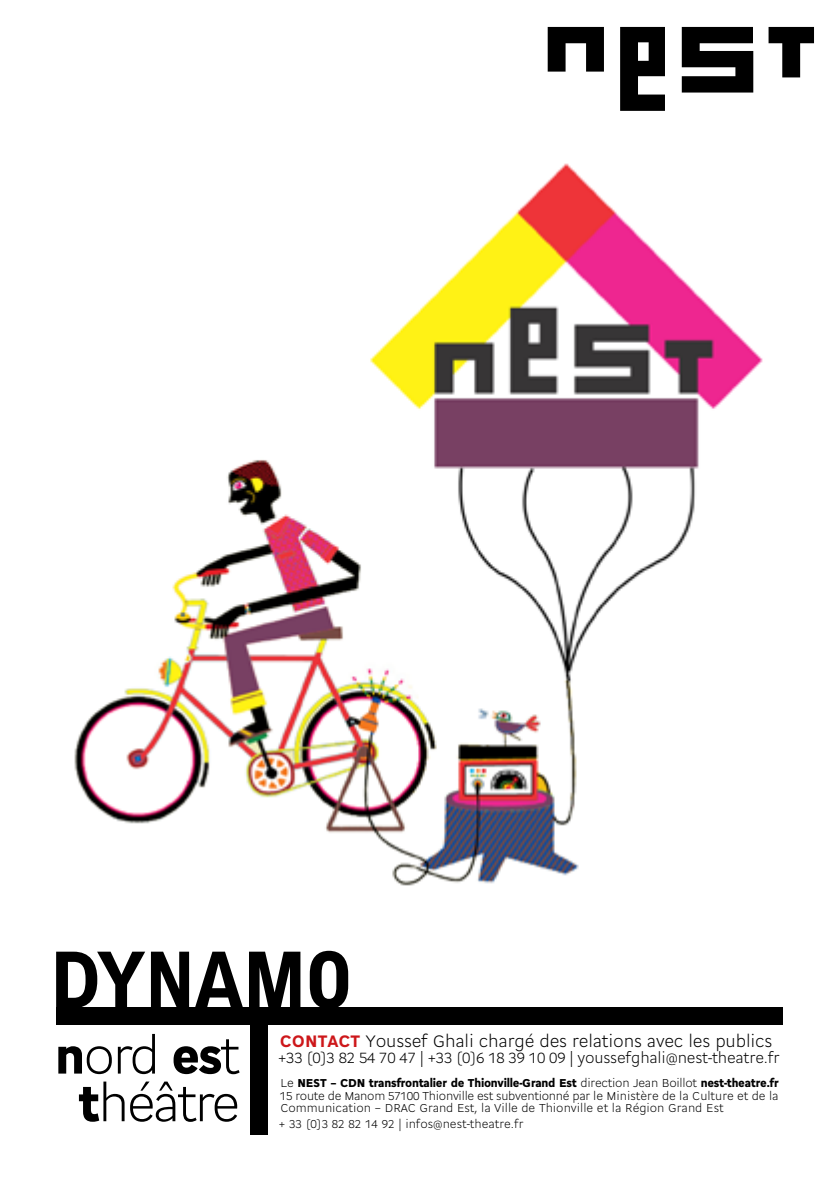
<style>
.page{position:relative;width:840px;height:1191px;background:#fff}
.page>*{position:absolute;margin:0;border:0;box-sizing:border-box;transform-origin:0 0}
.t1{font:900 condensed 88px "Cogito AGMM";letter-spacing:-.03em;color:#000}
.t2{font:300 53.6px/47.6px "Cogito AGMM";letter-spacing:-.05em;color:#000;text-align:center}
.t3{font:300 18px "Cogito AGMM";letter-spacing:-.01em;color:#000}
.t4{font:300 16px "Cogito AGMM";letter-spacing:-.01em;color:#000}
.t5{font:300 12.4px/12.4px "Cogito AGMM";color:#000;text-align:justify}
.s1{font-weight:700;color:#cd171a}
.s2{font-weight:900}
</style>
<div class="page">
<img style="left:74px;top:163px;width:689px;height:723px">
<div style="left:250px;top:1023px;width:17px;height:111px;background:#000"></div>
<div style="left:56px;top:1007px;width:726px;height:17px;background:#000"></div>
<svg style="left:547px;top:27px;width:266px;height:84px"></svg>
<h1 class="t1" style="left:49px;top:931px;width:305px">DYNAMO</h1>
<h3 class="t3" style="left:280px;top:1031px;width:493px"><span class="s1">CONTACT</span> Youssef Ghali chargé des relations avec les publics</h3>
<p class="t4" style="left:278px;top:1049px;width:502px">+33 (0)3 82 54 70 47 | +33 (0)6 18 39 10 09 | youssefghali@nest-theatre.fr</p>
<p class="t5" style="left:280px;top:1077px;width:500px">Le <span class="s2">NEST – CDN transfrontalier de Thionville-Grand Est</span> direction Jean Boillot <span class="s2">nest-theatre.fr </span>15 route de Manom 57100 Thionville est subventionné par le Ministère de la Culture et de la Communication – DRAC Grand Est, la Ville de Thionville et la Région Grand Est</p>
<p class="t5" style="left:279px;top:1118px;width:246px">+ 33 (0)3 82 82 14 92 | infos@nest-theatre.fr</p>
<h2 class="t2" style="left:55px;top:1033px;width:186px"><span class="s2">n</span>ord <span class="s2">es</span>t <span class="s2">t</span>héâtre</h2>
</div>
